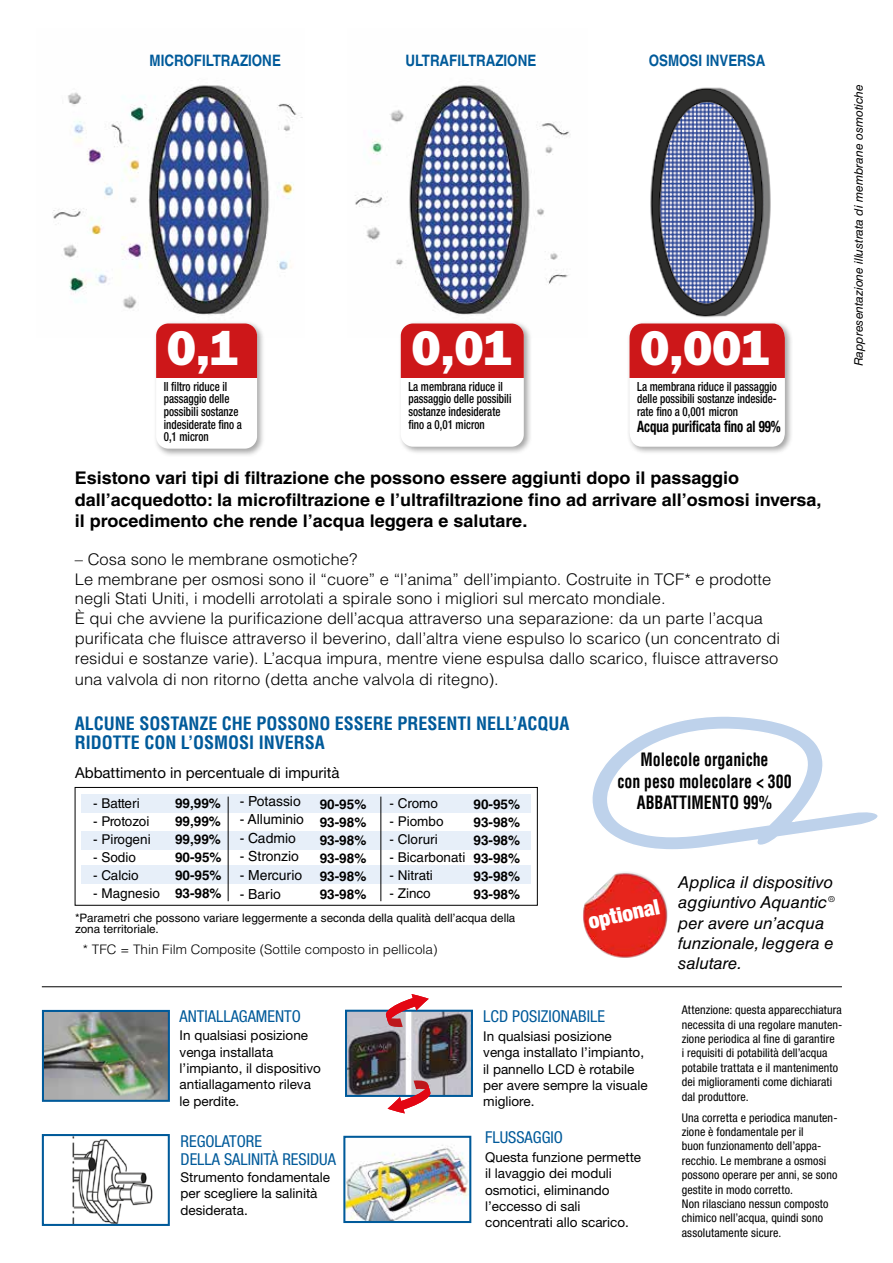
<style>
.page{position:relative;width:893px;height:1263px;background:#fff}
.page>*{position:absolute;margin:0;border:0;box-sizing:border-box;transform-origin:0 0}
.t1{font:49.05px "ITC Franklin Gothic Std Hvy";color:#fff}
.t2{font:900 condensed 21.6px "Helvetica Neue LT Std";color:#fff}
.t3{font:700 condensed 18px/19px "Helvetica LT Std";color:#005a9a}
.t4{font:700 condensed 18px/21.6px "Helvetica LT Std";color:#000;text-align:center;scale:.88 1}
.t5{font:700 17.4px/21.6px "Helvetica LT Std";color:#000}
.t6{font:italic 16.35px/20.2px "Helvetica LT Std";color:#000}
.t7{font:condensed 16.35px/18.5px "Helvetica Neue LT Std";color:#005a9a}
.t8{font:300 16.05px/19.8px "Helvetica LT Std";color:#000}
.t9{font:700 15.75px "Helvetica LT Std";color:#005a9a;scale:.85 1}
.t10{font:700 condensed 15.75px "Helvetica Neue LT Std";color:#000;scale:.81 1}
.t11{font:15px "Helvetica Neue LT Std";color:#000}
.t12{font:13.95px "Helvetica LT Std";color:#000}
.t13{font:13.5px/16.4px "Helvetica Neue LT Std";color:#000}
.t14{font:700 13.5px/18px "Helvetica LT Std";color:#000;text-align:justify}
.t15{font:13.5px "Helvetica LT Std";color:#000}
.t16{font:300 13.05px "Helvetica LT Std";color:#000}
.t17{font:500 condensed 12.6px/12.6px "Helvetica Neue LT Std";color:#000;scale:.87 1}
.t18{font:condensed 12px/14.4px "Helvetica Neue LT Std";letter-spacing:.01em;color:#000}
.t19{font:italic 11.85px "Helvetica LT Std";color:#000}
.t20{font:11.7px/11.2px "Helvetica LT Std";color:#000}
</style>
<div class="page">
<div style="left:81px;top:794px;width:450px;height:18px;background:#e7eff9"></div>
<div style="left:81px;top:831px;width:450px;height:18px;background:#e7eff9"></div>
<div style="left:81px;top:866px;width:450px;height:18px;background:#e7eff9"></div>
<div style="left:75px;top:787px;width:462px;height:118px;border:1px solid #000"></div>
<img style="left:52px;top:85px;width:251px;height:230px">
<img style="left:355px;top:85px;width:216px;height:230px">
<img style="left:650px;top:87px;width:121px;height:231px">
<div style="left:153px;top:321px;width:113px;height:136px;background:#000;opacity:.35"></div>
<div style="left:156px;top:323px;width:101px;height:126px;background:#fff;border-radius:12px"></div>
<div style="left:156px;top:323px;width:101px;height:55px;background:#cd1719"></div>
<div style="left:398px;top:321px;width:134px;height:134px;background:#000;opacity:.35"></div>
<div style="left:401px;top:323px;width:123px;height:124px;background:#fff;border-radius:12px"></div>
<div style="left:401px;top:323px;width:123px;height:55px;background:#cd1719"></div>
<div style="left:627px;top:321px;width:166px;height:134px;background:#000;opacity:.35"></div>
<svg style="left:629px;top:378px;width:156px;height:69px"></svg>
<div style="left:629px;top:323px;width:156px;height:55px;background:#cd1719"></div>
<svg style="left:592px;top:716px;width:286px;height:134px"></svg>
<hr style="left:228px;top:797px;width:1px;height:104px;background:#000">
<hr style="left:381px;top:797px;width:1px;height:104px;background:#000">
<img style="left:45px;top:1013px;width:122px;height:86px">
<div style="left:42px;top:1010px;width:128px;height:92px;border:2px solid #005a9a"></div>
<img style="left:348px;top:1013px;width:122px;height:81px">
<div style="left:345px;top:1010px;width:128px;height:87px;border:2px solid #005a9a"></div>
<img style="left:72px;top:1137px;width:81px;height:86px">
<div style="left:42px;top:1134px;width:128px;height:92px;border:2px solid #005a9a"></div>
<img style="left:346px;top:1145px;width:122px;height:75px">
<div style="left:343px;top:1136px;width:128px;height:87px;border:2px solid #005a9a"></div>
<svg style="left:386px;top:994px;width:43px;height:33px"></svg>
<svg style="left:388px;top:1080px;width:43px;height:33px"></svg>
<hr style="left:42px;top:986px;width:800px;height:1px;background:#000">
<img style="left:583px;top:872px;width:85px;height:86px">
<p class="t9" style="left:150px;top:51px;width:156px">MICROFILTRAZIONE</p>
<p class="t9" style="left:405px;top:51px;width:156px">ULTRAFILTRAZIONE</p>
<p class="t9" style="left:649px;top:51px;width:139px">OSMOSI INVERSA</p>
<h1 class="t1" style="left:167px;top:319px;width:74px">0,1</h1>
<p class="t17" style="left:164px;top:380px;width:91px">Il filtro riduce il passaggio delle possibili sostanze indesiderate fino a<br>0,1 micron</p>
<h1 class="t1" style="left:411px;top:319px;width:103px">0,01</h1>
<p class="t17" style="left:408px;top:380px;width:120px">La membrana riduce il passaggio delle possibili sostanze indesiderate fino a 0,01 micron</p>
<h1 class="t1" style="left:640px;top:319px;width:132px">0,001</h1>
<p class="t17" style="left:637px;top:380px;width:162px;text-align:justify">La membrana riduce il passaggio delle possibili sostanze indeside&shy;rate fino a 0,001 micron</p>
<p class="t10" style="left:637px;top:416px;width:179px">Acqua purificata fino al 99%</p>
<p class="t5" style="left:75px;top:467px;width:748px">Esistono vari tipi di filtrazione che possono essere aggiunti dopo il passaggio dall’acquedotto: la microfiltrazione e l’ultrafiltrazione fino ad arrivare all’osmosi inversa, il procedimento che rende l’acqua leggera e salutare.</p>
<p class="t8" style="left:75px;top:549px;width:707px">– Cosa sono le membrane osmotiche?<br>Le membrane per osmosi sono il “cuore” e “l’anima” dell’impianto. Costruite in TCF* e prodotte negli Stati Uniti, i modelli arrotolati a spirale sono i migliori sul mercato mondiale.<br>È qui che avviene la purificazione dell’acqua attraverso una separazione: da un parte l’acqua purificata che fluisce attraverso il beverino, dall’altra viene espulso lo scarico (un concentrato di residui e sostanze varie). L’acqua impura, mentre viene espulsa dallo scarico, fluisce attraverso</p>
<p class="t8" style="left:75px;top:670px;width:425px">una valvola di non ritorno (detta anche valvola di ritegno).</p>
<p class="t3" style="left:75px;top:714px;width:496px">ALCUNE SOSTANZE CHE POSSONO ESSERE PRESENTI NELL’ACQUA<br>RIDOTTE CON L’OSMOSI INVERSA</p>
<p class="t11" style="left:75px;top:764px;width:266px">Abbattimento in percentuale di impurità</p>
<p class="t4" style="left:617px;top:748px;width:199px">Molecole organiche<br>con peso molecolare &lt; 300</p>
<p class="t15" style="left:390px;top:796px;width:50px">- Cromo</p>
<p class="t4" style="left:637px;top:792px;width:155px">ABBATTIMENTO 99%</p>
<p class="t15" style="left:390px;top:814px;width:56px">- Piombo</p>
<p class="t15" style="left:390px;top:832px;width:50px">- Cloruri</p>
<p class="t15" style="left:390px;top:850px;width:77px">- Bicarbonati</p>
<p class="t15" style="left:390px;top:868px;width:45px">- Nitrati</p>
<p class="t15" style="left:390px;top:886px;width:43px">- Zinco</p>
<p class="t12" style="left:240px;top:793px;width:63px">- Potassio</p>
<p class="t12" style="left:240px;top:811px;width:66px">- Alluminio</p>
<p class="t12" style="left:240px;top:830px;width:58px">- Cadmio</p>
<p class="t12" style="left:240px;top:848px;width:61px">- Stronzio</p>
<p class="t12" style="left:240px;top:867px;width:64px">- Mercurio</p>
<p class="t12" style="left:240px;top:885px;width:43px">- Bario</p>
<p class="t15" style="left:93px;top:795px;width:48px">- Batteri</p>
<p class="t15" style="left:93px;top:813px;width:58px">- Protozoi</p>
<p class="t15" style="left:93px;top:831px;width:59px">- Pirogeni</p>
<p class="t15" style="left:93px;top:849px;width:44px">- Sodio</p>
<p class="t15" style="left:93px;top:867px;width:47px">- Calcio</p>
<p class="t15" style="left:93px;top:885px;width:68px">- Magnesio</p>
<p class="t14" style="left:175px;top:794px;width:48px">99,99% 99,99% 99,99% 90-95% 90-95% 93-98%</p>
<p class="t14" style="left:320px;top:795px;width:48px">90-95% 93-98% 93-98% 93-98% 93-98% 93-98%</p>
<p class="t14" style="left:474px;top:794px;width:48px">90-95% 93-98% 93-98% 93-98% 93-98% 93-98%</p>
<p class="t6" style="left:678px;top:872px;width:159px">Applica il dispositivo aggiuntivo Aquantic® per avere un’acqua funzionale, leggera e salutare.</p>
<h2 class="t2" style="left:586px;top:908px;width:74px;rotate:-12deg">optional</h2>
<p class="t20" style="left:75px;top:912px;width:442px">*Parametri che possono variare leggermente a seconda della qualità dell’acqua della zona territoriale.</p>
<p class="t16" style="left:83px;top:941px;width:356px">* TFC = Thin Film Composite (Sottile composto in pellicola)</p>
<p class="t19" style="left:852px;top:366px;width:283px;rotate:-90deg">Rappresentazione illustrata di membrane osmotiche</p>
<p class="t7" style="left:180px;top:1006px;width:123px">ANTIALLAGAMENTO</p>
<p class="t13" style="left:180px;top:1027px;width:143px">In qualsiasi posizione venga installata l’impianto, il dispositivo antiallagamento rileva le perdite.</p>
<p class="t7" style="left:181px;top:1132px;width:157px">REGOLATORE<br>DELLA SALINITÀ RESIDUA</p>
<p class="t13" style="left:181px;top:1168px;width:151px">Strumento fondamentale per scegliere la salinità desiderata.</p>
<p class="t7" style="left:483px;top:1007px;width:123px">LCD POSIZIONABILE</p>
<p class="t13" style="left:483px;top:1027px;width:166px">In qualsiasi posizione venga installato l’impianto, il pannello LCD è rotabile per avere sempre la visuale migliore.</p>
<p class="t7" style="left:485px;top:1128px;width:79px">FLUSSAGGIO</p>
<p class="t13" style="left:485px;top:1148px;width:158px">Questa funzione permette il lavaggio dei moduli osmotici, eliminando l’eccesso di sali concentrati allo scarico.</p>
<p class="t18" style="left:682px;top:1003px;width:162px">Attenzione: questa apparecchiatura necessita di una regolare manuten&shy;zione periodica al fine di garantire<br>i requisiti di potabilità dell’acqua potabile trattata e il mantenimento dei miglioramenti come dichiarati dal produttore.</p>
<p class="t18" style="left:682px;top:1110px;width:157px">Una corretta e periodica manuten&shy;zione è fondamentale per il<br>buon funzionamento dell’appa&shy;recchio. Le membrane a osmosi possono operare per anni, se sono gestite in modo corretto.<br>Non rilasciano nessun composto chimico nell’acqua, quindi sono assolutamente sicure.</p>
</div>
